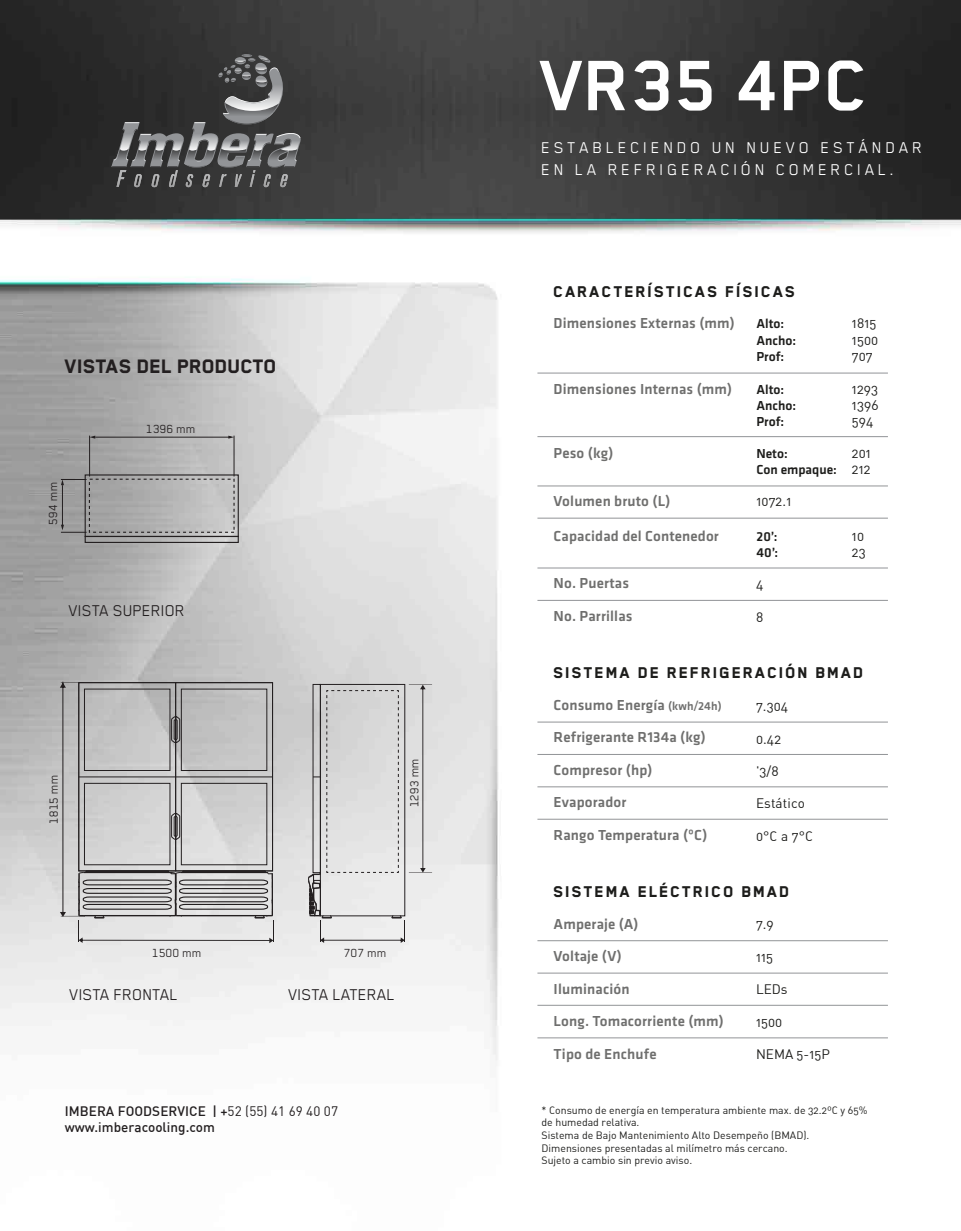
<style>
.page{position:relative;width:961px;height:1231px;background:#fff}
.page>*{position:absolute;margin:0;border:0;box-sizing:border-box;transform-origin:0 0}
.t1{font:700 82.5px "Blender Pro";color:#fff}
.t2{font:800 22.5px "Blender Pro";color:#231f20}
.t3{font:800 18px "Blender Pro";letter-spacing:.1em;color:#1d1d1b}
.t4{font:18px/21.6px "Blender Pro";letter-spacing:.2em;color:#fff}
.t5{font:18px "Blender Pro";color:#231f20}
.t6{font:500 15px "Klavika";letter-spacing:.01em;color:#6f6f6e}
.t7{font:13.5px/16.2px "DIN Alternate";letter-spacing:.01em;color:#1d1d1b}
.t8{font:500 13.5px/16.2px "Klavika";color:#1d1d1b}
.t9{font:500 13.5px/16.2px "DIN";letter-spacing:.005em;color:#231f20}
.t10{font:13.5px "Blender Pro";color:#231f20}
.t11{font:10.5px/12.6px "DIN Alternate";color:#1d1d1b}
.s1{font-weight:400}
.s2{font-size:12px}
.s3{font-family:"DIN";font-size:12px}
</style>
<div class="page">
<img style="left:0;top:0;width:960px;height:1061px">
<svg style="left:111px;top:54px;width:190px;height:133px;background:#4e4e4f"></svg>
<hr style="left:537px;top:373px;width:351px;height:1px;background:#929497">
<hr style="left:537px;top:436px;width:351px;height:1px;background:#929497">
<hr style="left:537px;top:485px;width:351px;height:1px;background:#929497">
<hr style="left:537px;top:518px;width:351px;height:1px;background:#929497">
<hr style="left:537px;top:567px;width:351px;height:1px;background:#929497">
<hr style="left:537px;top:600px;width:351px;height:1px;background:#929497">
<hr style="left:537px;top:721px;width:351px;height:1px;background:#929497">
<hr style="left:537px;top:754px;width:351px;height:1px;background:#929497">
<hr style="left:537px;top:786px;width:351px;height:1px;background:#929497">
<hr style="left:537px;top:819px;width:351px;height:1px;background:#929497">
<hr style="left:537px;top:940px;width:351px;height:1px;background:#929497">
<hr style="left:537px;top:972px;width:351px;height:1px;background:#929497">
<hr style="left:537px;top:1005px;width:351px;height:1px;background:#929497">
<hr style="left:537px;top:1037px;width:351px;height:1px;background:#929497">
<hr style="left:95px;top:437px;width:136px;height:1px;background:#231f20">
<svg style="left:90px;top:435px;width:5px;height:4px"></svg>
<svg style="left:228px;top:435px;width:6px;height:4px"></svg>
<hr style="left:62px;top:485px;width:1px;height:40px;background:#231f20">
<svg style="left:61px;top:479px;width:24px;height:6px"></svg>
<svg style="left:61px;top:525px;width:24px;height:8px"></svg>
<hr style="left:234px;top:435px;width:1px;height:41px;background:#231f20">
<hr style="left:89px;top:435px;width:1px;height:41px;background:#231f20">
<svg style="left:60px;top:681px;width:214px;height:262px;background:#bebdbd"></svg>
<svg style="left:307px;top:684px;width:125px;height:259px;background:#d6d6d6"></svg>
<div style="left:89px;top:478px;width:145px;height:55px;border:1px dashed #231f20"></div>
<div style="left:85px;top:474px;width:154px;height:63px;border:1px solid #231f20"></div>
<div style="left:85px;top:536px;width:154px;height:7px;border:1px solid #231f20"></div>
<h2 class="t2" style="left:65px;top:354px;width:214px">VISTAS DEL PRODUCTO</h2>
<p class="t10" style="left:46px;top:524px;width:44px;rotate:-90deg">594 mm</p>
<p class="t10" style="left:146px;top:422px;width:51px">1396 mm</p>
<p class="t5" style="left:69px;top:601px;width:118px">VISTA SUPERIOR</p>
<p class="t10" style="left:46px;top:824px;width:51px;rotate:-90deg">1815 mm</p>
<p class="t10" style="left:407px;top:807px;width:51px;rotate:-90deg">1293 mm</p>
<p class="t10" style="left:152px;top:945px;width:51px">1500 mm</p>
<p class="t10" style="left:344px;top:945px;width:44px">707 mm</p>
<p class="t5" style="left:70px;top:984px;width:110px">VISTA FRONTAL</p>
<p class="t5" style="left:288px;top:984px;width:108px">VISTA LATERAL</p>
<p class="t9" style="left:65px;top:1102px;width:275px">IMBERA FOODSERVICE | +<span class="s1">52 (55) 41 69 40 07 </span>www.imberacooling.com</p>
<h1 class="t1" style="left:541px;top:41px;width:330px">VR35 4PC</h1>
<p class="t4" style="left:541px;top:136px;width:382px">ESTABLECIENDO UN NUEVO ESTÁNDAR<br>EN LA REFRIGERACIÓN COMERCIAL.</p>
<p class="t3" style="left:553px;top:282px;width:243px">CARACTERÍSTICAS FÍSICAS</p>
<p class="t6" style="left:553px;top:315px;width:183px">Dimensiones Externas (mm)</p>
<p class="t8" style="left:756px;top:316px;width:41px">Alto:<br>Ancho:<br>Prof:</p>
<p class="t8" style="left:756px;top:381px;width:41px">Alto:<br>Ancho:<br>Prof:</p>
<p class="t7" style="left:851px;top:380px;width:28px;text-align:justify">1293<br>1396<br>594</p>
<p class="t7" style="left:851px;top:315px;width:28px">1815<br>1500<br>707</p>
<p class="t6" style="left:553px;top:381px;width:180px">Dimensiones Internas (mm)</p>
<p class="t6" style="left:553px;top:444px;width:61px">Peso (kg)</p>
<p class="t6" style="left:553px;top:493px;width:118px">Volumen bruto (L)</p>
<p class="t8" style="left:756px;top:446px;width:82px">Neto:<br>Con empaque:</p>
<p class="t7" style="left:851px;top:445px;width:21px">201<br>212</p>
<p class="t7" style="left:756px;top:493px;width:37px">1072.1</p>
<p class="t6" style="left:553px;top:528px;width:167px">Capacidad del Contenedor</p>
<p class="t6" style="left:553px;top:575px;width:77px">No. Puertas</p>
<p class="t7" style="left:756px;top:576px;width:9px">4</p>
<p class="t6" style="left:553px;top:607px;width:80px">No. Parrillas</p>
<p class="t7" style="left:756px;top:608px;width:9px">8</p>
<p class="t8" style="left:756px;top:529px;width:23px">20’:<br>40’:</p>
<p class="t7" style="left:851px;top:528px;width:15px">10<br>23</p>
<p class="t3" style="left:553px;top:663px;width:311px">SISTEMA DE REFRIGERACIÓN BMAD</p>
<p class="t6" style="left:553px;top:697px;width:170px">Consumo Energía <span class="s2">(kwh</span><span class="s3">/</span><span class="s2">24h)</span></p>
<p class="t7" style="left:756px;top:697px;width:34px">7.304</p>
<p class="t6" style="left:553px;top:729px;width:154px">Refrigerante R134a (kg)</p>
<p class="t7" style="left:756px;top:730px;width:27px">0.42</p>
<p class="t6" style="left:553px;top:761px;width:100px">Compresor (hp)</p>
<p class="t7" style="left:756px;top:762px;width:24px">'3/8</p>
<p class="t6" style="left:553px;top:794px;width:74px">Evaporador</p>
<p class="t7" style="left:756px;top:795px;width:50px">Estático</p>
<p class="t6" style="left:553px;top:827px;width:155px">Rango Temperatura (ºC)</p>
<p class="t7" style="left:756px;top:827px;width:58px">0°C a 7°C</p>
<p class="t3" style="left:553px;top:882px;width:237px">SISTEMA ELÉCTRICO BMAD</p>
<p class="t6" style="left:553px;top:915px;width:86px">Amperaje (A)</p>
<p class="t7" style="left:756px;top:916px;width:19px">7.9</p>
<p class="t6" style="left:553px;top:947px;width:70px">Voltaje (V)</p>
<p class="t7" style="left:756px;top:949px;width:19px">115</p>
<p class="t6" style="left:553px;top:980px;width:78px">Iluminación</p>
<p class="t7" style="left:756px;top:981px;width:33px">LEDs</p>
<p class="t6" style="left:553px;top:1013px;width:172px">Long. Tomacorriente (mm)</p>
<p class="t7" style="left:756px;top:1013px;width:28px">1500</p>
<p class="t6" style="left:553px;top:1045px;width:104px">Tipo de Enchufe</p>
<p class="t7" style="left:756px;top:1046px;width:75px">NEMA 5-15P</p>
<p class="t11" style="left:541px;top:1103px;width:327px">* Consumo de energía en temperatura ambiente max. de 32.2ºC y 65% de humedad relativa.<br>Sistema de Bajo Mantenimiento Alto Desempeño (BMAD).<br>Dimensiones presentadas al milímetro más cercano.<br>Sujeto a cambio sin previo aviso.</p>
</div>
